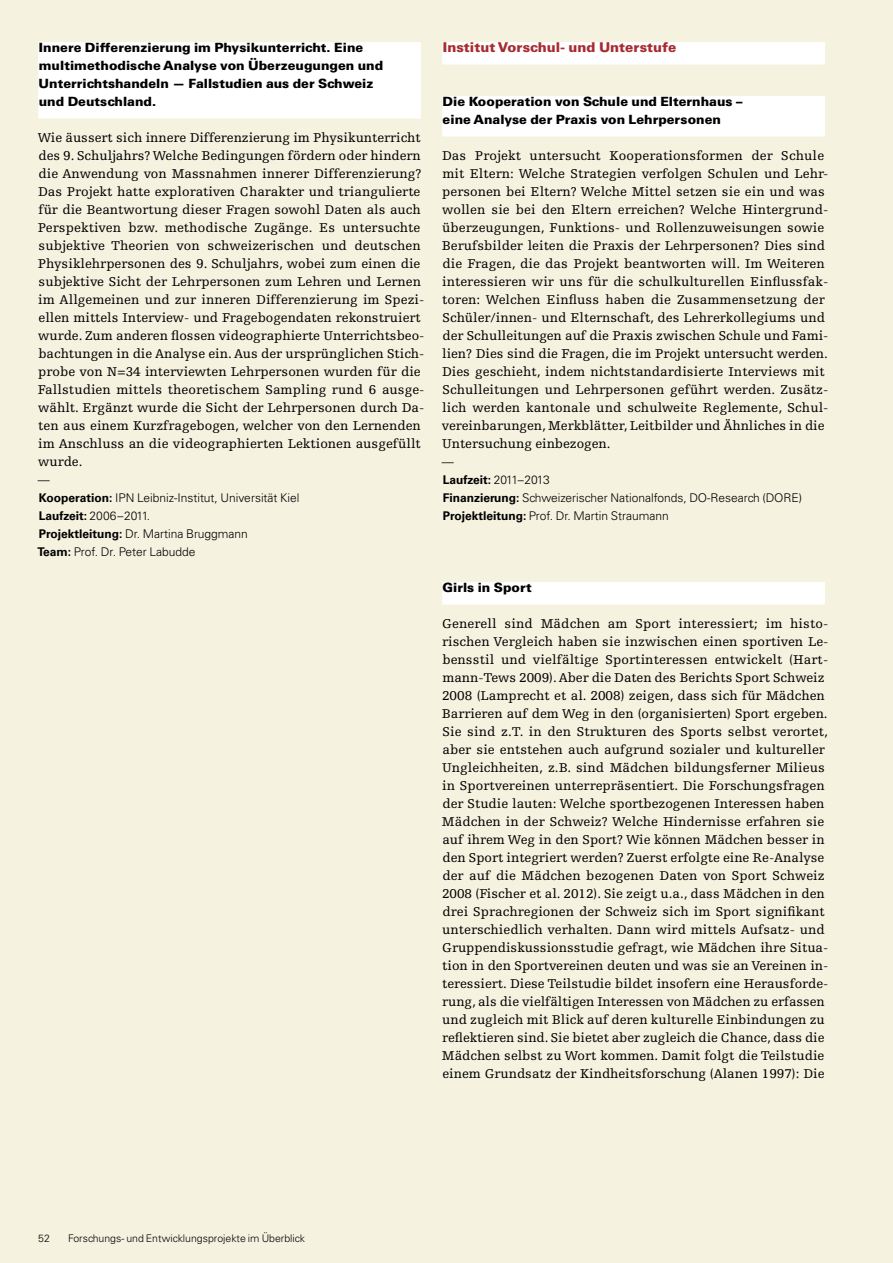
<style>
.page{position:relative;width:893px;height:1263px;background:#f5f2df}
.page>*{position:absolute;margin:0;border:0;box-sizing:border-box;transform-origin:0 0}
.t1{font:13.5px/18px "Egyptienne FLT";color:#000}
.t2{font:900 13.5px "Univers LT";color:#a72c31}
.t3{font:900 12.75px/18px "Univers LT";color:#000}
.t4{font:300 12px/18px "Univers LT";color:#000;scale:2 1}
.t5{font:300 10.5px "Univers LT";color:#000}
.s1{font-weight:700}
</style>
<div class="page">
<div style="left:442px;top:42px;width:383px;height:23px;background:#fff"></div>
<div style="left:442px;top:96px;width:383px;height:23px;background:#fff"></div>
<div style="left:442px;top:114px;width:383px;height:23px;background:#fff"></div>
<div style="left:442px;top:582px;width:383px;height:23px;background:#fff"></div>
<div style="left:38px;top:42px;width:383px;height:23px;background:#fff"></div>
<div style="left:38px;top:60px;width:383px;height:23px;background:#fff"></div>
<div style="left:38px;top:78px;width:383px;height:23px;background:#fff"></div>
<div style="left:38px;top:96px;width:383px;height:23px;background:#fff"></div>
<p class="t3" style="left:39px;top:38px;width:346px">Innere Differenzierung im Physikunterricht. Eine multimethodische Analyse von Überzeugungen und Unterrichtshandeln — Fallstudien aus der Schweiz und Deutschland.</p>
<p class="t1" style="left:38px;top:129px;width:388px">Wie äussert sich innere Differenzierung im Physikunterricht des 9. Schuljahrs? Welche Bedingungen fördern oder hindern die Anwendung von Massnahmen innerer Differenzierung?<br>Das Projekt hatte explorativen Charakter und triangulierte für die Beantwortung dieser Fragen sowohl Daten als auch Perspektiven bzw. methodische Zugänge. Es untersuchte subjektive Theorien von schweizerischen und deutschen Physiklehrpersonen des 9. Schuljahrs, wobei zum einen die subjektive Sicht der Lehrpersonen zum Lehren und Lernen im Allgemeinen und zur inneren Differenzierung im Spezi&shy;ellen mittels Interview- und Fragebogendaten rekonstruiert wurde. Zum anderen flossen videographierte Unterrichtsbeo&shy;bachtungen in die Analyse ein. Aus der ursprünglichen Stich&shy;probe von N=34 interviewten Lehrpersonen wurden für die Fallstudien mittels theoretischem Sampling rund 6 ausge&shy;wählt. Ergänzt wurde die Sicht der Lehrpersonen durch Da&shy;ten aus einem Kurzfragebogen, welcher von den Lernenden im Anschluss an die videographierten Lektionen ausgefüllt wurde.</p>
<p class="t4" style="left:38px;top:471px;width:132px">–<br><span class="s1">Kooperation:</span> IPN Leibniz-Institut, Universität Kiel<br><span class="s1">Laufzeit:</span> 2006–2011.<br><span class="s1">Projektleitung:</span> Dr. Martina Bruggmann<br><span class="s1">Team:</span> Prof. Dr. Peter Labudde</p>
<p class="t2" style="left:443px;top:38px;width:235px">Institut Vorschul- und Unterstufe</p>
<p class="t3" style="left:443px;top:92px;width:301px">Die Kooperation von Schule und Elternhaus – eine Analyse der Praxis von Lehrpersonen</p>
<p class="t1" style="left:442px;top:147px;width:388px">Das Projekt untersucht Kooperationsformen der Schule mit Eltern: Welche Strategien verfolgen Schulen und Lehr&shy;personen bei Eltern? Welche Mittel setzen sie ein und was wollen sie bei den Eltern erreichen? Welche Hintergrund&shy;überzeugungen, Funktions- und Rollenzuweisungen sowie Berufsbilder leiten die Praxis der Lehrpersonen? Dies sind die Fragen, die das Projekt beantworten will. Im Weiteren interessieren wir uns für die schulkulturellen Einflussfak&shy;toren: Welchen Einfluss haben die Zusammensetzung der Schüler/innen- und Elternschaft, des Lehrerkollegiums und der Schulleitungen auf die Praxis zwischen Schule und Fami&shy;lien? Dies sind die Fragen, die im Projekt untersucht werden.<br>Dies geschieht, indem nichtstandardisierte Interviews mit Schulleitungen und Lehrpersonen geführt werden. Zusätz&shy;lich werden kantonale und schulweite Reglemente, Schul&shy;vereinbarungen, Merkblätter, Leitbilder und Ähnliches in die Untersuchung einbezogen.</p>
<p class="t4" style="left:442px;top:453px;width:182px">–<br><span class="s1">Laufzeit:</span> 2011–2013<br><span class="s1">Finanzierung:</span> Schweizerischer Nationalfonds, DO-Research (DORE)<br><span class="s1">Projektleitung:</span> Prof. Dr. Martin Straumann</p>
<p class="t3" style="left:442px;top:578px;width:91px">Girls in Sport</p>
<p class="t1" style="left:442px;top:615px;width:388px">Generell sind Mädchen am Sport interessiert; im histo&shy;rischen Vergleich haben sie inzwischen einen sportiven Le&shy;bensstil und vielfältige Sportinteressen entwickelt (Hart&shy;mann-Tews 2009). Aber die Daten des Berichts Sport Schweiz 2008 (Lamprecht et al. 2008) zeigen, dass sich für Mädchen Barrieren auf dem Weg in den (organisierten) Sport ergeben.<br>Sie sind z.T. in den Strukturen des Sports selbst verortet, aber sie entstehen auch aufgrund sozialer und kultureller Ungleichheiten, z.B. sind Mädchen bildungsferner Milieus in Sportvereinen unterrepräsentiert. Die Forschungsfragen der Studie lauten: Welche sportbezogenen Interessen haben Mädchen in der Schweiz? Welche Hindernisse erfahren sie auf ihrem Weg in den Sport? Wie können Mädchen besser in den Sport integriert werden? Zuerst erfolgte eine Re-Analyse der auf die Mädchen bezogenen Daten von Sport Schweiz 2008 (Fischer et al. 2012). Sie zeigt u.a., dass Mädchen in den drei Sprachregionen der Schweiz sich im Sport signifikant unterschiedlich verhalten. Dann wird mittels Aufsatz- und Gruppendiskussionsstudie gefragt, wie Mädchen ihre Situa&shy;tion in den Sportvereinen deuten und was sie an Vereinen in&shy;teressiert. Diese Teilstudie bildet insofern eine Herausforde&shy;rung, als die vielfältigen Interessen von Mädchen zu erfassen und zugleich mit Blick auf deren kulturelle Einbindungen zu reflektieren sind. Sie bietet aber zugleich die Chance, dass die Mädchen selbst zu Wort kommen. Damit folgt die Teilstudie einem Grundsatz der Kindheitsforschung (Alanen 1997): Die</p>
<p class="t5" style="left:38px;top:1231px;width:13px">52</p>
<p class="t5" style="left:68px;top:1231px;width:238px">Forschungs- und Entwicklungsprojekte im Überblick</p>
</div>
